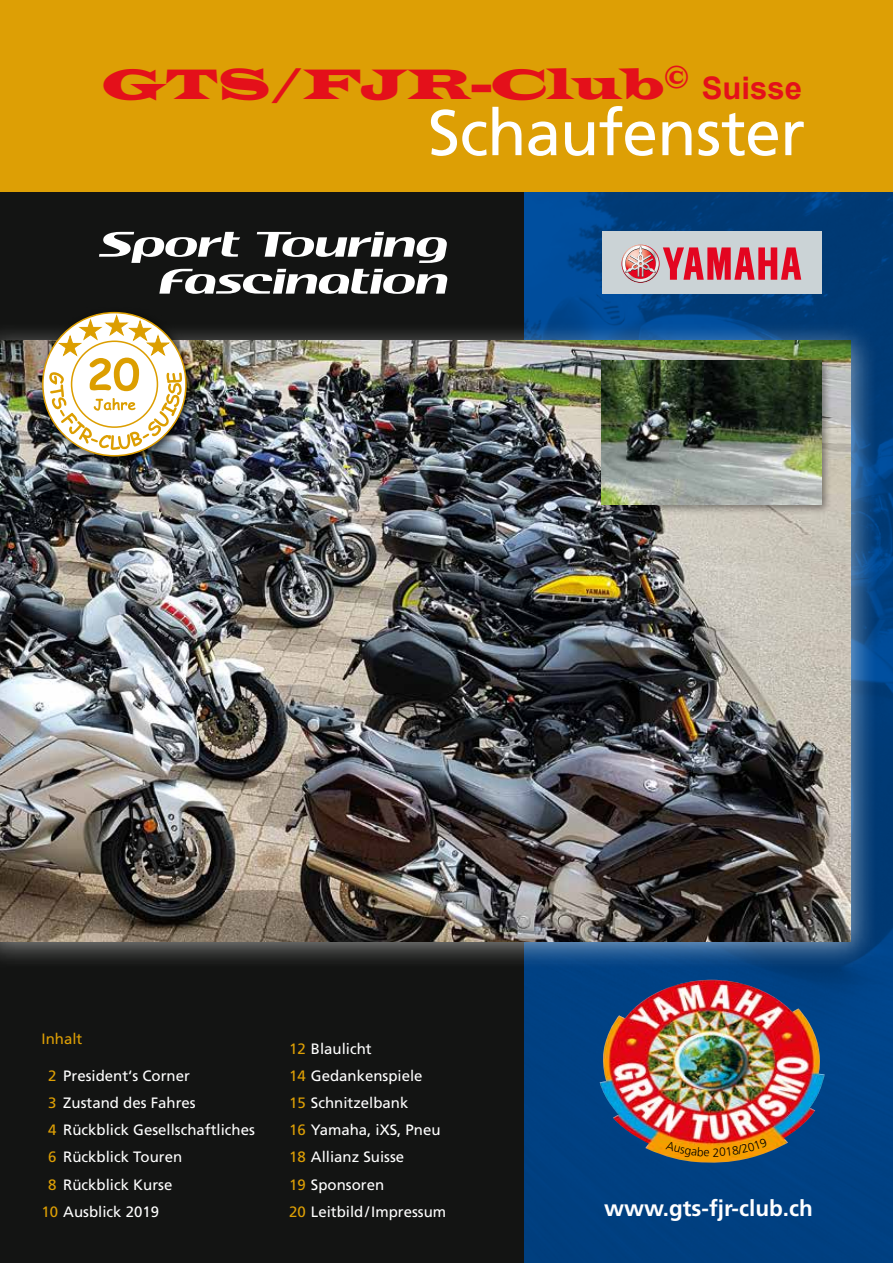
<style>
.page{position:relative;width:893px;height:1263px;background:#fff}
.page>*{position:absolute;margin:0;border:0;box-sizing:border-box;transform-origin:0 0}
.t1{font:64.5px "Frutiger";letter-spacing:-.015em;color:#fff}
.t2{font:43.8px "Latin Wide";color:#e4101a}
.t3{font:700 22.5px "Frutiger";color:#fff}
.t4{font:15px/27px "Frutiger";color:#fff}
.t5{font:15px "Frutiger";color:#dd9f05}
.s1{font-family:"Arial";font-weight:700;font-size:31.05px}
.s2{color:#dd9f05}
</style>
<div class="page">
<img style="left:523px;top:191px;width:370px;height:1072px">
<div style="left:0;top:191px;width:523px;height:1072px;background:#131413"></div>
<div style="left:0;top:320px;width:879px;height:650px;background:#fff;opacity:.5"></div>
<img style="left:0;top:340px;width:850px;height:602px">
<div style="left:0;top:0;width:893px;height:191px;background:#dd9f05"></div>
<img style="left:600px;top:980px;width:225px;height:183px">
<div style="left:602px;top:232px;width:219px;height:62px;background:#cbd3d6"></div>
<svg style="left:621px;top:245px;width:39px;height:38px"></svg>
<svg style="left:622px;top:245px;width:179px;height:37px"></svg>
<div style="left:598px;top:357px;width:234px;height:158px;background:#000;opacity:.4"></div>
<img style="left:602px;top:360px;width:219px;height:144px">
<svg style="left:99px;top:232px;width:141px;height:31px"></svg>
<svg style="left:257px;top:232px;width:190px;height:31px"></svg>
<svg style="left:159px;top:269px;width:288px;height:25px"></svg>
<div style="left:36px;top:306px;width:161px;height:161px;background:#000;opacity:.75"></div>
<svg style="left:43px;top:313px;width:143px;height:143px"></svg>
<svg style="left:49px;top:315px;width:133px;height:135px;background:#ddd0af"></svg>
<svg style="left:666px;top:1138px;width:101px;height:19px;background:#ee8a09"></svg>
<h2 class="t2" style="left:102px;top:57px;width:701px">GTS/FJR-Club<sup>©</sup> <span class="s1">Suisse</span></h2>
<h1 class="t1" style="left:428px;top:95px;width:379px">Schaufenster</h1>
<p class="t5" style="left:42px;top:1030px;width:42px">Inhalt</p>
<p class="t4" style="left:48px;top:1063px;width:143px"><span class="s2">2</span> President‘s Corner</p>
<p class="t4" style="left:48px;top:1090px;width:149px"><span class="s2">3</span> Zustand des Fahres</p>
<p class="t4" style="left:48px;top:1117px;width:208px"><span class="s2">4</span> Rückblick Gesellschaftliches</p>
<p class="t4" style="left:48px;top:1144px;width:136px"><span class="s2">6</span> Rückblick Touren</p>
<p class="t4" style="left:48px;top:1171px;width:126px"><span class="s2">8</span> Rückblick Kurse</p>
<p class="t4" style="left:42px;top:1198px;width:119px"><span class="s2">10</span> Ausblick 2019</p>
<p class="t4" style="left:289px;top:1036px;width:159px"><span class="s2">12</span> Blaulicht<br><span class="s2">14</span> Gedankenspiele<br><span class="s2">15</span> Schnitzelbank<br><span class="s2">16</span> Yamaha, iXS, Pneu<br><span class="s2">18</span> Allianz Suisse<br><span class="s2">19</span> Sponsoren<br><span class="s2">20</span> Leitbild/Impressum</p>
<h3 class="t3" style="left:604px;top:1195px;width:210px">www.gts-fjr-club.ch</h3>
</div>
